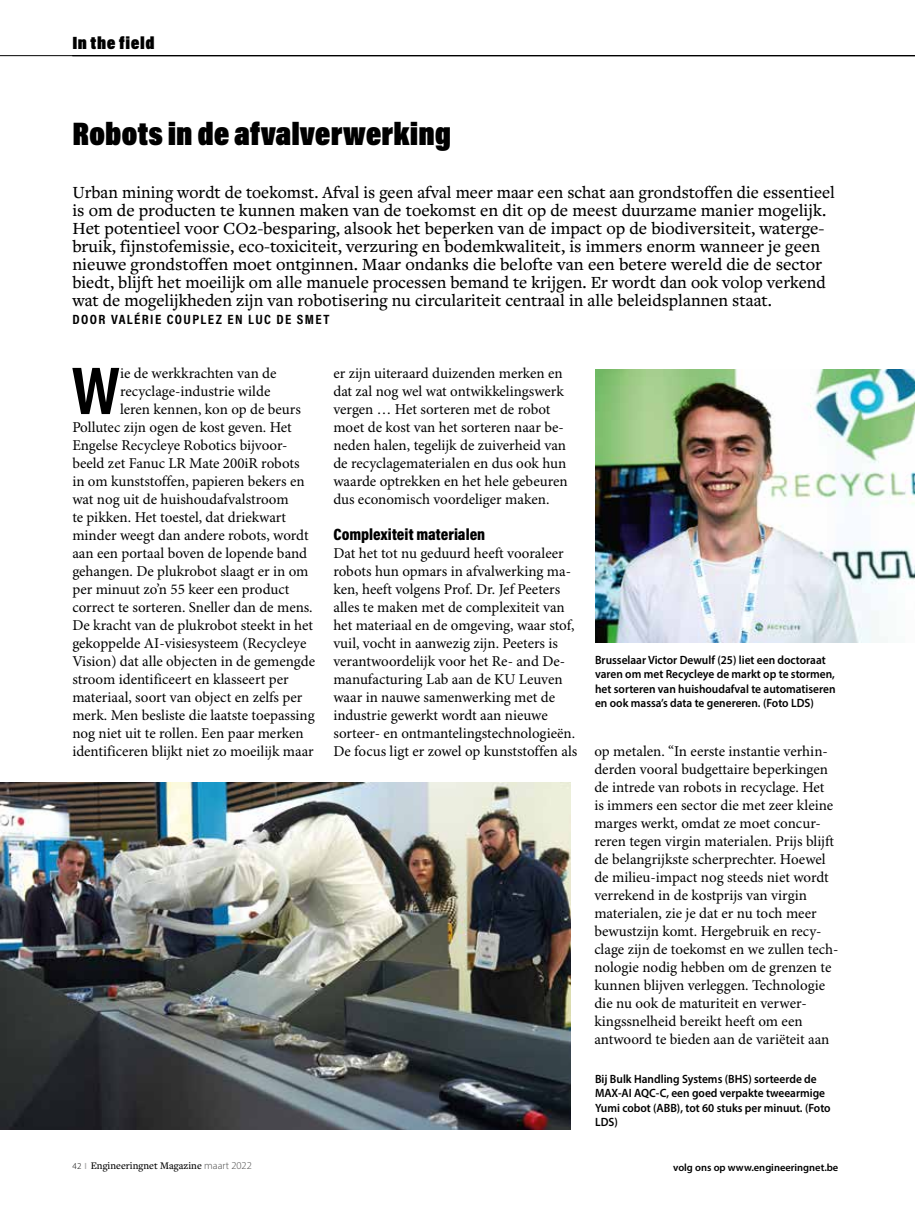
<style>
.page{position:relative;width:915px;height:1212px;background:#fff}
.page>*{position:absolute;margin:0;border:0;box-sizing:border-box;transform-origin:0 0}
.t1{font:700 68.25px "Acumin Pro Cond";color:#000}
.t2{font:900 33px "Acumin Pro Cond";color:#000}
.t3{font:900 18px "Acumin Pro Cond";letter-spacing:.03em;color:#000}
.t4{font:500 17.7px/18px "Freight Text Pro";color:#000}
.t5{font:900 16.5px "Acumin Pro Cond";color:#000}
.t6{font:15px/18px "Minion Pro";color:#000}
.t7{font:700 13.5px "Acumin Pro Cond";letter-spacing:.1em;color:#000;scale:1.05 1}
.t8{font:600 12px/14.4px "Myriad Pro";color:#000;scale:.95 1}
.t9{font:500 10.5px "Freight Text Pro";color:#000}
.t10{font:600 10.5px "Myriad Pro";color:#000}
.s1{font-family:"Myriad Pro";font-weight:300;font-size:9px}
.s2{font-family:"Myriad Pro";font-weight:600;font-size:9px;color:#b3b2b2}
.s3{font-family:"Myriad Pro";font-weight:300;color:#4a4a49}
</style>
<div class="page">
<hr style="left:0;top:55px;width:914px;height:1px;background:#000">
<img style="left:0;top:782px;width:570px;height:347px">
<img style="left:595px;top:370px;width:319px;height:272px">
<p class="t3" style="left:72px;top:31px;width:84px">In the field</p>
<h2 class="t2" style="left:72px;top:113px;width:380px">Robots in de afvalverwerking</h2>
<p class="t4" style="left:72px;top:183px;width:763px">Urban mining wordt de toekomst. Afval is geen afval meer maar een schat aan grondstoffen die essentieel is om de producten te kunnen maken van de toekomst en dit op de meest duurzame manier mogelijk.<br>Het potentieel voor CO2-besparing, alsook het beperken van de impact op de biodiversiteit, waterge&shy;bruik, fijnstofemissie, eco-toxiciteit, verzuring en bodemkwaliteit, is immers enorm wanneer je geen nieuwe grondstoffen moet ontginnen. Maar ondanks die belofte van een betere wereld die de sector biedt, blijft het moeilijk om alle manuele processen bemand te krijgen. Er wordt dan ook volop verkend wat de mogelijkheden zijn van robotisering nu circulariteit centraal in alle beleidsplannen staat.</p>
<p class="t7" style="left:72px;top:310px;width:246px">DOOR VALÉRIE COUPLEZ EN LUC DE SMET</p>
<h1 class="t1" style="left:72px;top:345px;width:50px">W</h1>
<p class="t6" style="left:120px;top:365px;width:158px">ie de werkkrachten van de</p>
<p class="t6" style="left:120px;top:383px;width:152px">recyclage-industrie wilde</p>
<p class="t6" style="left:120px;top:401px;width:182px">leren kennen, kon op de beurs</p>
<p class="t6" style="left:72px;top:419px;width:221px">Pollutec zijn ogen de kost geven. Het</p>
<p class="t6" style="left:72px;top:437px;width:217px">Engelse Recycleye Robotics bijvoor-</p>
<p class="t6" style="left:72px;top:455px;width:229px">beeld zet Fanuc LR Mate 200iR robots</p>
<p class="t6" style="left:72px;top:473px;width:234px">in om kunststoffen, papieren bekers en</p>
<p class="t6" style="left:72px;top:491px;width:218px">wat nog uit de huishoudafvalstroom</p>
<p class="t6" style="left:72px;top:509px;width:215px">te pikken. Het toestel, dat driekwart</p>
<p class="t6" style="left:72px;top:527px;width:238px">minder weegt dan andere robots, wordt</p>
<p class="t6" style="left:72px;top:545px;width:236px">aan een portaal boven de lopende band</p>
<p class="t6" style="left:72px;top:563px;width:238px">gehangen. De plukrobot slaagt er in om</p>
<p class="t6" style="left:72px;top:581px;width:218px">per minuut zo’n 55 keer een product</p>
<p class="t6" style="left:72px;top:599px;width:242px">correct te sorteren. Sneller dan de mens.</p>
<p class="t6" style="left:72px;top:617px;width:242px">De kracht van de plukrobot steekt in het</p>
<p class="t6" style="left:72px;top:635px;width:235px">gekoppelde AI-visiesysteem (Recycleye</p>
<p class="t6" style="left:72px;top:653px;width:244px">Vision) dat alle objecten in de gemengde</p>
<p class="t6" style="left:72px;top:671px;width:218px">stroom identificeert en klasseert per</p>
<p class="t6" style="left:72px;top:689px;width:231px">materiaal, soort van object en zelfs per</p>
<p class="t6" style="left:72px;top:707px;width:244px">merk. Men besliste die laatste toepassing</p>
<p class="t6" style="left:72px;top:725px;width:233px">nog niet uit te rollen. Een paar merken</p>
<p class="t6" style="left:72px;top:743px;width:243px">identificeren blijkt niet zo moeilijk maar</p>
<p class="t6" style="left:333px;top:365px;width:236px">er zijn uiteraard duizenden merken en dat zal nog wel wat ontwikkelingswerk vergen … Het sorteren met de robot moet de kost van het sorteren naar be&shy;neden halen, tegelijk de zuiverheid van de recyclagematerialen en dus ook hun waarde optrekken en het hele gebeuren dus economisch voordeliger maken.</p>
<p class="t5" style="left:333px;top:524px;width:153px">Complexiteit materialen</p>
<p class="t6" style="left:333px;top:545px;width:232px">Dat het tot nu geduurd heeft vooraleer</p>
<p class="t6" style="left:333px;top:563px;width:239px">robots hun opmars in afvalwerking ma-</p>
<p class="t6" style="left:333px;top:581px;width:228px">ken, heeft volgens Prof. Dr. Jef Peeters</p>
<p class="t6" style="left:333px;top:599px;width:233px">alles te maken met de complexiteit van</p>
<p class="t6" style="left:333px;top:617px;width:242px">het materiaal en de omgeving, waar stof,</p>
<p class="t6" style="left:333px;top:635px;width:226px">vuil, vocht in aanwezig zijn. Peeters is</p>
<p class="t6" style="left:333px;top:653px;width:233px">verantwoordelijk voor het Re- and De-</p>
<p class="t6" style="left:333px;top:671px;width:231px">manufacturing Lab aan de KU Leuven</p>
<p class="t6" style="left:333px;top:689px;width:223px">waar in nauwe samenwerking met de</p>
<p class="t6" style="left:333px;top:707px;width:216px">industrie gewerkt wordt aan nieuwe</p>
<p class="t6" style="left:333px;top:725px;width:243px">sorteer- en ontmantelingstechnologieën.</p>
<p class="t6" style="left:333px;top:743px;width:496px">De focus ligt er zowel op kunststoffen als op metalen. “In eerste instantie verhin-</p>
<p class="t6" style="left:594px;top:761px;width:235px">derden vooral budgettaire beperkingen</p>
<p class="t6" style="left:594px;top:779px;width:231px">de intrede van robots in recyclage. Het</p>
<p class="t6" style="left:594px;top:797px;width:240px">is immers een sector die met zeer kleine</p>
<p class="t6" style="left:594px;top:815px;width:228px">marges werkt, omdat ze moet concur-</p>
<p class="t6" style="left:594px;top:833px;width:241px">reren tegen virgin materialen. Prijs blijft</p>
<p class="t6" style="left:594px;top:851px;width:233px">de belangrijkste scherprechter. Hoewel</p>
<p class="t6" style="left:594px;top:869px;width:236px">de milieu-impact nog steeds niet wordt</p>
<p class="t6" style="left:594px;top:887px;width:214px">verrekend in de kostprijs van virgin</p>
<p class="t6" style="left:594px;top:905px;width:224px">materialen, zie je dat er nu toch meer</p>
<p class="t6" style="left:594px;top:923px;width:229px">bewustzijn komt. Hergebruik en recy-</p>
<p class="t6" style="left:594px;top:941px;width:245px">clage zijn de toekomst en we zullen tech-</p>
<p class="t6" style="left:594px;top:959px;width:238px">nologie nodig hebben om de grenzen te</p>
<p class="t6" style="left:594px;top:977px;width:232px">kunnen blijven verleggen. Technologie</p>
<p class="t6" style="left:594px;top:995px;width:214px">die nu ook de maturiteit en verwer-</p>
<p class="t6" style="left:594px;top:1013px;width:210px">kingssnelheid bereikt heeft om een</p>
<p class="t6" style="left:594px;top:1031px;width:236px">antwoord te bieden aan de variëteit aan</p>
<p class="t8" style="left:595px;top:1071px;width:249px">Bij Bulk Handling Systems (BHS) sorteerde de MAX-AI AQC-C, een goed verpakte tweearmige Yumi cobot (ABB), tot 60 stuks per minuut. (Foto LDS)</p>
<p class="t8" style="left:595px;top:652px;width:254px">Brusselaar Victor Dewulf (25) liet een doctoraat varen om met Recycleye de markt op te stormen, het sorteren van huishoudafval te automatiseren en ook massa’s data te genereren. (Foto LDS)</p>
<p class="t9" style="left:72px;top:1158px;width:181px"><span class="s1">42</span> <span class="s2">I</span> Engineeringnet Magazine <span class="s3">maart 2022</span></p>
<p class="t10" style="left:673px;top:1161px;width:167px">volg ons op www.engineeringnet.be</p>
</div>
